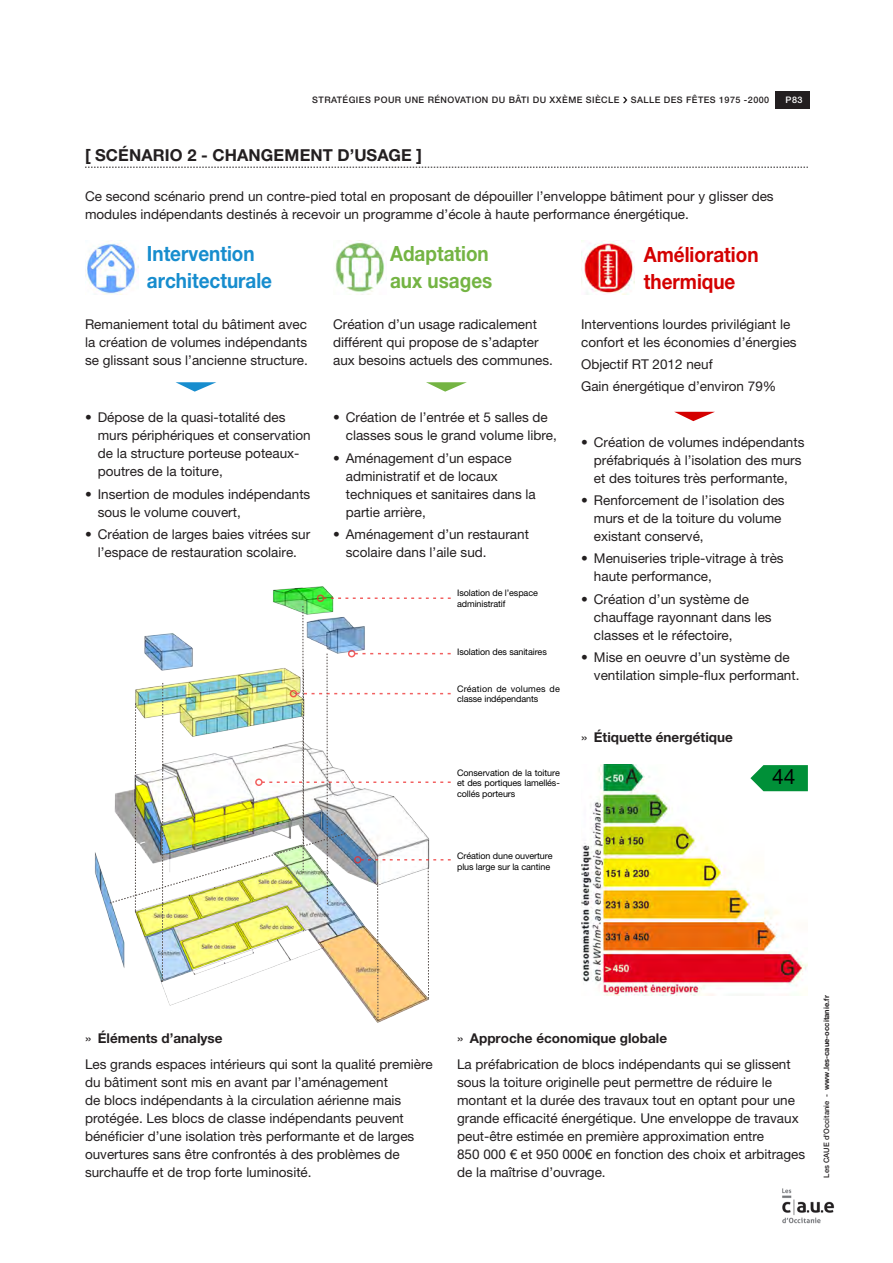
<style>
.page{position:relative;width:893px;height:1263px;background:#fff}
.page>*{position:absolute;margin:0;border:0;box-sizing:border-box;transform-origin:0 0}
.Contenu___texte{font:700 21px/27px "Helvetica Neue LT Pro";color:#178dce;scale:.9 1}
.Contenu___texte-2{font:700 21px/27px "Helvetica Neue LT Pro";color:#d40000;scale:.9 1}
.Contenu___texte-3{font:700 21px "Helvetica Neue LT Pro";color:#74b443;scale:.9 1}
.Contenu___texte-4{font:21px "Helvetica Neue LT Pro";color:#000}
.Contenu___Titre{font:700 16.5px "Helvetica Neue LT Pro";letter-spacing:.005em;color:#231f20}
.Contenu___texte-5{font:13.5px/18px "Helvetica Neue LT Pro";color:#231f20}
.Contenu___Liste{font:13.5px/18px "Helvetica Neue LT Pro";color:#231f20}
.Contenu___Sous-titre{font:700 13.5px "Helvetica Neue LT Pro";color:#231f20}
.t1{font:9px/10.5px "Helvetica Neue LT Pro";letter-spacing:-.01em;color:#000}
.t2{font:500 9px "Helvetica Neue LT Pro";letter-spacing:.05em;color:#231f20}
.t3{font:500 9px "Helvetica Neue LT Pro";color:#fff}
.t4{font:700 7.5px "Helvetica Neue LT Pro";color:#231f20}
.s1{font-weight:400}
.s2{font-weight:500}
</style>
<div class="page">
<img style="left:581px;top:765px;width:227px;height:230px">
<img style="left:95px;top:586px;width:287px;height:437px">
<svg style="left:85px;top:167px;width:723px;height:1px"></svg>
<img style="left:85px;top:241px;width:53px;height:53px">
<img style="left:335px;top:242px;width:50px;height:52px">
<img style="left:581px;top:241px;width:53px;height:53px">
<svg style="left:176px;top:382px;width:40px;height:10px"></svg>
<svg style="left:426px;top:382px;width:41px;height:10px"></svg>
<svg style="left:674px;top:412px;width:41px;height:9px"></svg>
<svg style="left:623px;top:97px;width:4px;height:6px"></svg>
<svg style="left:750px;top:765px;width:58px;height:26px;background:#1f9d50"></svg>
<svg style="left:324px;top:597px;width:127px;height:2px"></svg>
<div style="left:317px;top:594px;width:7px;height:8px;border:2px solid #ee2d2d;border-radius:50%"></div>
<img style="left:109px;top:606px;width:342px;height:415px">
<div style="left:290px;top:690px;width:7px;height:7px;border:2px solid #ee2d2d;border-radius:50%"></div>
<div style="left:775px;top:91px;width:34px;height:17px;background:#231f20"></div>
<img style="left:782px;top:1188px;width:53px;height:36px">
<p class="t2" style="left:312px;top:95px;width:309px">STRATÉGIES POUR UNE RÉNOVATION DU BÂTI DU XXÈME SIÈCLE</p>
<p class="t2" style="left:631px;top:95px;width:140px">SALLE DES FÊTES 1975 -2000</p>
<p class="t3" style="left:785px;top:95px;width:18px">P83</p>
<p class="Contenu___Titre" style="left:85px;top:145px;width:338px">[ SCÉNARIO 2 - CHANGEMENT D’USAGE ]</p>
<p class="Contenu___texte-5" style="left:85px;top:187px;width:690px">Ce second scénario prend un contre-pied total en proposant de dépouiller l’enveloppe bâtiment pour y glisser des modules indépendants destinés à recevoir un programme d’école à haute performance énergétique.</p>
<p class="Contenu___texte" style="left:147px;top:240px;width:141px">Intervention architecturale</p>
<p class="Contenu___texte-3" style="left:390px;top:241px;width:111px">Adaptation</p>
<p class="Contenu___texte-3" style="left:390px;top:268px;width:115px">aux usages</p>
<p class="Contenu___texte-2" style="left:644px;top:240px;width:129px">Amélioration thermique</p>
<p class="Contenu___texte-5" style="left:85px;top:315px;width:224px;text-align:justify">Remaniement total du bâtiment avec la création de volumes indépendants se glissant sous l’ancienne structure.</p>
<p class="Contenu___Liste" style="left:98px;top:408px;width:215px;text-indent:-13px">• Dépose de la quasi-totalité des murs périphériques et conservation de la structure porteuse poteaux&shy;poutres de la toiture,</p>
<p class="Contenu___Liste" style="left:98px;top:485px;width:214px;text-indent:-13px">• Insertion de modules indépendants sous le volume couvert,</p>
<p class="Contenu___Liste" style="left:85px;top:525px;width:227px;text-align:center">• Création de larges baies vitrées sur l’espace de restauration scolaire.</p>
<p class="Contenu___texte-5" style="left:333px;top:315px;width:221px">Création d’un usage radicalement différent qui propose de s’adapter aux besoins actuels des communes.</p>
<p class="Contenu___Liste" style="left:346px;top:408px;width:213px;text-indent:-13px">• Création de l’entrée et 5 salles de classes sous le grand volume libre,</p>
<p class="Contenu___Liste" style="left:346px;top:449px;width:192px;text-indent:-13px">• Aménagement d’un espace administratif et de locaux techniques et sanitaires dans la partie arrière,</p>
<p class="Contenu___Liste" style="left:346px;top:525px;width:185px;text-indent:-13px">• Aménagement d’un restaurant scolaire dans l’aile sud.</p>
<p class="t1" style="left:457px;top:588px;width:82px">Isolation de l’espace</p>
<p class="t1" style="left:457px;top:598px;width:50px">administratif</p>
<p class="t1" style="left:457px;top:646px;width:91px">Isolation des sanitaires</p>
<p class="t1" style="left:457px;top:683px;width:104px">Création de volumes de classe indépendants</p>
<p class="t1" style="left:457px;top:767px;width:104px;text-align:justify">Conservation de la toiture et des portiques lamellés&shy;collés porteurs</p>
<p class="t1" style="left:457px;top:850px;width:97px">Création dune ouverture plus large sur la cantine</p>
<p class="Contenu___texte-5" style="left:581px;top:315px;width:217px">Interventions lourdes privilégiant le confort et les économies d’énergies</p>
<p class="Contenu___texte-5" style="left:581px;top:355px;width:133px">Objectif RT 2012 neuf</p>
<p class="Contenu___texte-5" style="left:581px;top:377px;width:197px">Gain énergétique d’environ 79%</p>
<p class="Contenu___Liste" style="left:594px;top:433px;width:212px;text-indent:-13px">• Création de volumes indépendants préfabriqués à l’isolation des murs et des toitures très performante,</p>
<p class="Contenu___Liste" style="left:594px;top:491px;width:192px;text-indent:-13px">• Renforcement de l’isolation des murs et de la toiture du volume existant conservé,</p>
<p class="Contenu___Liste" style="left:594px;top:549px;width:191px;text-indent:-13px">• Menuiseries triple-vitrage à très haute performance,</p>
<p class="Contenu___Liste" style="left:594px;top:590px;width:179px;text-indent:-13px">• Création d’un système de chauffage rayonnant dans les classes et le réfectoire,</p>
<p class="Contenu___Liste" style="left:594px;top:648px;width:207px;text-indent:-13px">• Mise en oeuvre d’un système de ventilation simple-flux performant.</p>
<p class="Contenu___Sous-titre" style="left:581px;top:728px;width:153px"><span class="s1">»</span> Étiquette énergétique</p>
<p class="Contenu___texte-4" style="left:772px;top:764px;width:25px">44</p>
<p class="Contenu___Sous-titre" style="left:85px;top:1030px;width:139px"><span class="s1">»</span> Éléments d’analyse</p>
<p class="Contenu___texte-5" style="left:85px;top:1055px;width:349px">Les grands espaces intérieurs qui sont la qualité première du bâtiment sont mis en avant par l’aménagement<br>de blocs indépendants à la circulation aérienne mais protégée. Les blocs de classe indépendants peuvent bénéficier d’une isolation très performante et de larges ouvertures sans être confrontés à des problèmes de surchauffe et de trop forte luminosité.</p>
<p class="Contenu___Sous-titre" style="left:457px;top:1030px;width:211px"><span class="s1">»</span> Approche économique globale</p>
<p class="Contenu___texte-5" style="left:457px;top:1055px;width:350px">La préfabrication de blocs indépendants qui se glissent sous la toiture originelle peut permettre de réduire le montant et la durée des travaux tout en optant pour une grande efficacité énergétique. Une enveloppe de travaux peut-être estimée en première approximation entre<br>850 000 € et 950 000€ en fonction des choix et arbitrages de la maîtrise d’ouvrage.</p>
<p class="t4" style="left:822px;top:1177px;width:184px;rotate:-90deg"><span class="s2">Les CAUE d’Occitanie -</span> www.les-caue-occitanie.fr</p>
</div>
